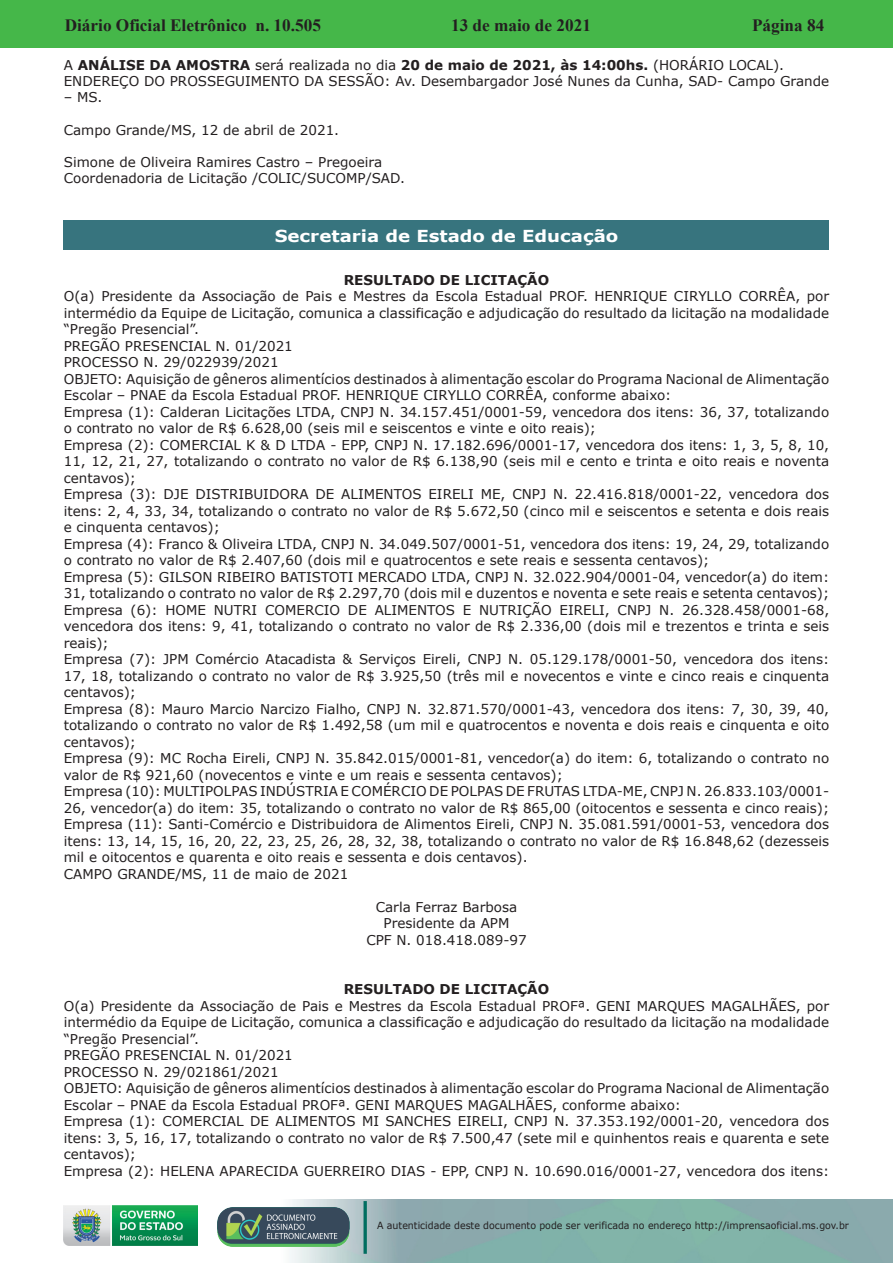
<style>
.page{position:relative;width:893px;height:1263px;background:#fff}
.page>*{position:absolute;margin:0;border:0;box-sizing:border-box;transform-origin:0 0}
.t1{font:700 17.25px "Times New Roman";color:#231f20}
.Atos_de_Licitações_S{font:700 16.5px "Verdana";color:#fff;scale:1.1 1}
.Default{font:13.5px/16.5px "Verdana";color:#231f20;text-align:justify}
.Default-2{font:700 13.5px "Verdana";color:#231f20}
.t2{font:9.9px "Verdana";color:#231f20;scale:.95 1}
.s1{font-weight:400}
</style>
<div class="page">
<div style="left:0;top:0;width:893px;height:48px;background:#45b749"></div>
<img style="left:63px;top:1199px;width:830px;height:64px">
<img style="left:364px;top:1202px;width:2px;height:51px">
<img style="left:218px;top:1207px;width:132px;height:39px">
<img style="left:64px;top:1205px;width:134px;height:41px">
<div style="left:64px;top:220px;width:765px;height:30px;background:#37747e"></div>
<p class="t1" style="left:65px;top:13px;width:258px">Diário Oficial Eletrônico n. 10.505</p>
<p class="t1" style="left:451px;top:13px;width:141px">13 de maio de 2021</p>
<p class="t1" style="left:752px;top:13px;width:74px">Página 84</p>
<p class="Default-2" style="left:64px;top:55px;width:722px"><span class="s1">A</span> ANÁLISE DA AMOSTRA <span class="s1">será realizada no dia</span> 20 de maio de 2021, às 14:00hs. <span class="s1">(HORÁRIO LOCAL).</span></p>
<p class="Default" style="left:64px;top:73px;width:767px">ENDEREÇO DO PROSSEGUIMENTO DA SESSÃO: Av. Desembargador José Nunes da Cunha, SAD- Campo Grande</p>
<p class="Default" style="left:64px;top:89px;width:40px">– MS.</p>
<p class="Default" style="left:64px;top:121px;width:277px">Campo Grande/MS, 12 de abril de 2021.</p>
<p class="Default" style="left:64px;top:154px;width:320px">Simone de Oliveira Ramires Castro – Pregoeira</p>
<p class="Default" style="left:64px;top:170px;width:343px">Coordenadoria de Licitação /COLIC/SUCOMP/SAD.</p>
<p class="Atos_de_Licitações_S" style="left:275px;top:224px;width:314px">Secretaria de Estado de Educação</p>
<p class="Default-2" style="left:344px;top:270px;width:207px">RESULTADO DE LICITAÇÃO</p>
<p class="Default" style="left:64px;top:288px;width:767px">O(a) Presidente da Associação de Pais e Mestres da Escola Estadual PROF. HENRIQUE CIRYLLO CORRÊA, por intermédio da Equipe de Licitação, comunica a classificação e adjudicação do resultado da licitação na modalidade “Pregão Presencial”.</p>
<p class="Default" style="left:64px;top:337px;width:231px">PREGÃO PRESENCIAL N. 01/2021</p>
<p class="Default" style="left:64px;top:354px;width:216px">PROCESSO N. 29/022939/2021</p>
<p class="Default" style="left:64px;top:370px;width:767px">OBJETO: Aquisição de gêneros alimentícios destinados à alimentação escolar do Programa Nacional de Alimentação<br>Escolar – PNAE da Escola Estadual PROF. HENRIQUE CIRYLLO CORRÊA, conforme abaixo:</p>
<p class="Default" style="left:64px;top:403px;width:767px">Empresa (1): Calderan Licitações LTDA, CNPJ N. 34.157.451/0001-59, vencedora dos itens: 36, 37, totalizando o contrato no valor de R$ 6.628,00 (seis mil e seiscentos e vinte e oito reais);</p>
<p class="Default" style="left:64px;top:436px;width:767px">Empresa (2): COMERCIAL K &amp; D LTDA - EPP, CNPJ N. 17.182.696/0001-17, vencedora dos itens: 1, 3, 5, 8, 10, 11, 12, 21, 27, totalizando o contrato no valor de R$ 6.138,90 (seis mil e cento e trinta e oito reais e noventa centavos);</p>
<p class="Default" style="left:64px;top:486px;width:767px">Empresa (3): DJE DISTRIBUIDORA DE ALIMENTOS EIRELI ME, CNPJ N. 22.416.818/0001-22, vencedora dos itens: 2, 4, 33, 34, totalizando o contrato no valor de R$ 5.672,50 (cinco mil e seiscentos e setenta e dois reais e cinquenta centavos);</p>
<p class="Default" style="left:64px;top:535px;width:767px">Empresa (4): Franco &amp; Oliveira LTDA, CNPJ N. 34.049.507/0001-51, vencedora dos itens: 19, 24, 29, totalizando o contrato no valor de R$ 2.407,60 (dois mil e quatrocentos e sete reais e sessenta centavos);</p>
<p class="Default" style="left:64px;top:568px;width:767px">Empresa (5): GILSON RIBEIRO BATISTOTI MERCADO LTDA, CNPJ N. 32.022.904/0001-04, vencedor(a) do item:<br>31, totalizando o contrato no valor de R$ 2.297,70 (dois mil e duzentos e noventa e sete reais e setenta centavos);</p>
<p class="Default" style="left:64px;top:601px;width:767px">Empresa (6): HOME NUTRI COMERCIO DE ALIMENTOS E NUTRIÇÃO EIRELI, CNPJ N. 26.328.458/0001-68, vencedora dos itens: 9, 41, totalizando o contrato no valor de R$ 2.336,00 (dois mil e trezentos e trinta e seis reais);</p>
<p class="Default" style="left:64px;top:651px;width:767px">Empresa (7): JPM Comércio Atacadista &amp; Serviços Eireli, CNPJ N. 05.129.178/0001-50, vencedora dos itens:<br>17, 18, totalizando o contrato no valor de R$ 3.925,50 (três mil e novecentos e vinte e cinco reais e cinquenta centavos);</p>
<p class="Default" style="left:64px;top:700px;width:767px">Empresa (8): Mauro Marcio Narcizo Fialho, CNPJ N. 32.871.570/0001-43, vencedora dos itens: 7, 30, 39, 40, totalizando o contrato no valor de R$ 1.492,58 (um mil e quatrocentos e noventa e dois reais e cinquenta e oito centavos);</p>
<p class="Default" style="left:64px;top:750px;width:767px">Empresa (9): MC Rocha Eireli, CNPJ N. 35.842.015/0001-81, vencedor(a) do item: 6, totalizando o contrato no valor de R$ 921,60 (novecentos e vinte e um reais e sessenta centavos);</p>
<p class="Default" style="left:64px;top:783px;width:767px">Empresa (10): MULTIPOLPAS INDÚSTRIA E COMÉRCIO DE POLPAS DE FRUTAS LTDA-ME, CNPJ N. 26.833.103/0001-<br>26, vencedor(a) do item: 35, totalizando o contrato no valor de R$ 865,00 (oitocentos e sessenta e cinco reais);</p>
<p class="Default" style="left:64px;top:816px;width:767px">Empresa (11): Santi-Comércio e Distribuidora de Alimentos Eireli, CNPJ N. 35.081.591/0001-53, vencedora dos itens: 13, 14, 15, 16, 20, 22, 23, 25, 26, 28, 32, 38, totalizando o contrato no valor de R$ 16.848,62 (dezesseis mil e oitocentos e quarenta e oito reais e sessenta e dois centavos).</p>
<p class="Default" style="left:64px;top:865px;width:286px">CAMPO GRANDE/MS, 11 de maio de 2021</p>
<p class="Default" style="left:376px;top:898px;width:143px">Carla Ferraz Barbosa</p>
<p class="Default" style="left:384px;top:915px;width:127px">Presidente da APM</p>
<p class="Default" style="left:366px;top:931px;width:162px">CPF N. 018.418.089-97</p>
<p class="Default-2" style="left:344px;top:980px;width:207px">RESULTADO DE LICITAÇÃO</p>
<p class="Default" style="left:64px;top:997px;width:767px">O(a) Presidente da Associação de Pais e Mestres da Escola Estadual PROFª. GENI MARQUES MAGALHÃES, por intermédio da Equipe de Licitação, comunica a classificação e adjudicação do resultado da licitação na modalidade “Pregão Presencial”.</p>
<p class="Default" style="left:64px;top:1047px;width:231px">PREGÃO PRESENCIAL N. 01/2021</p>
<p class="Default" style="left:64px;top:1063px;width:216px">PROCESSO N. 29/021861/2021</p>
<p class="Default" style="left:64px;top:1080px;width:767px">OBJETO: Aquisição de gêneros alimentícios destinados à alimentação escolar do Programa Nacional de Alimentação<br>Escolar – PNAE da Escola Estadual PROFª. GENI MARQUES MAGALHÃES, conforme abaixo:</p>
<p class="Default" style="left:64px;top:1113px;width:767px">Empresa (1): COMERCIAL DE ALIMENTOS MI SANCHES EIRELI, CNPJ N. 37.353.192/0001-20, vencedora dos itens: 3, 5, 16, 17, totalizando o contrato no valor de R$ 7.500,47 (sete mil e quinhentos reais e quarenta e sete centavos);</p>
<p class="Default" style="left:64px;top:1162px;width:767px">Empresa (2): HELENA APARECIDA GUERREIRO DIAS - EPP, CNPJ N. 10.690.016/0001-27, vencedora dos itens:</p>
<p class="t2" style="left:377px;top:1219px;width:498px">A autenticidade deste documento pode ser verificada no endereço http://imprensaoficial.ms.gov.br</p>
</div>
